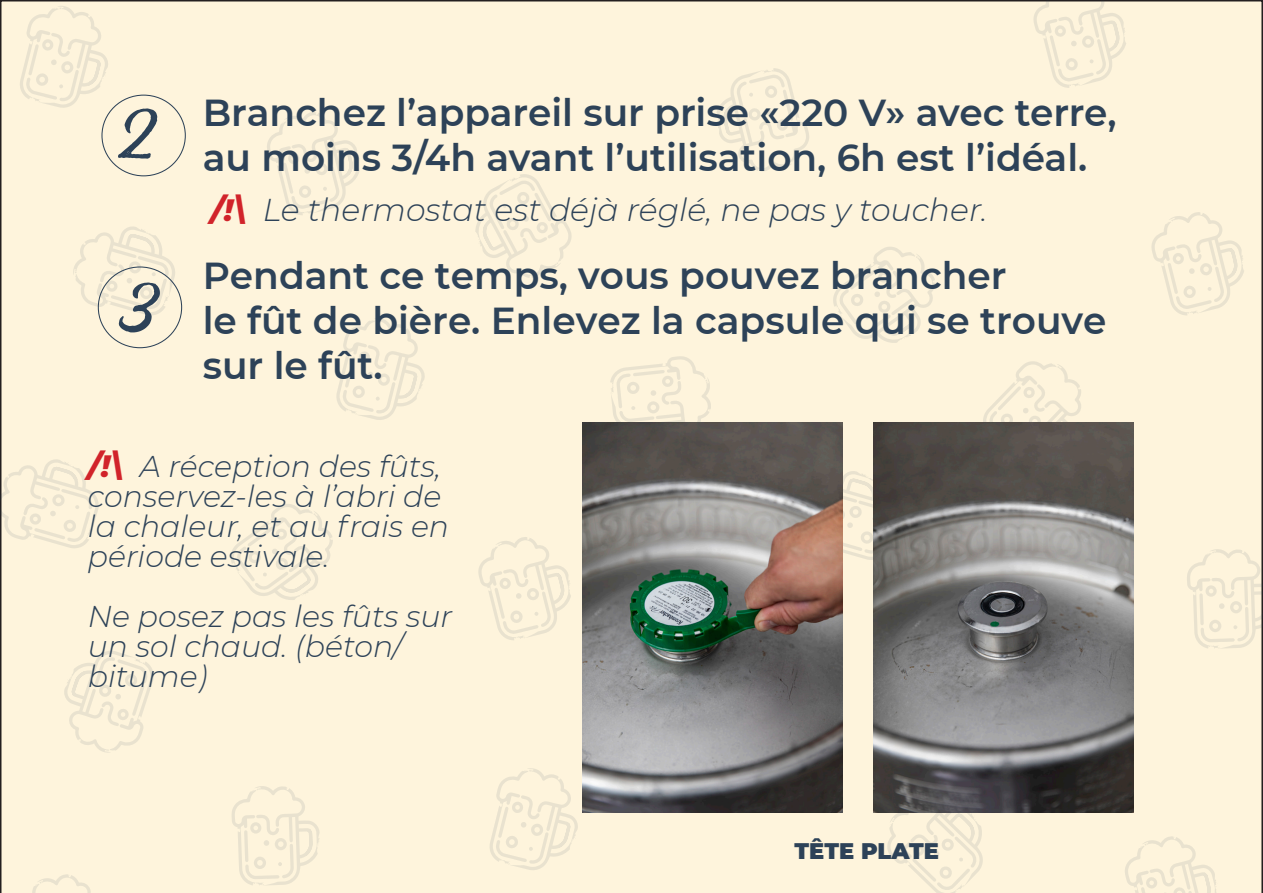
<style>
.page{position:relative;width:1263px;height:893px;background:#fef4dc}
.page>*{position:absolute;margin:0;border:0;box-sizing:border-box;transform-origin:0 0}
.t1{font:60px "Bernadette Rough";color:#2d4258}
.titre{font:600 37.5px/45px "Montserrat";color:#2d4258}
.titre-2{font:italic 300 31.5px "Montserrat";color:#2d4258}
.texte{font:italic 300 30px/30px "Montserrat";color:#2d4258}
.legende{font:900 22.5px "Montserrat";color:#2d4258}
.s1{font-weight:800;color:#d1232a}
.s2{font-weight:800;font-size:31.5px;color:#d1232a}
</style>
<div class="page">
<svg style="left:73px;top:226px;width:103px;height:90px;background:#f6edd7"></svg>
<svg style="left:716px;top:68px;width:93px;height:104px;background:#f9efd8"></svg>
<svg style="left:231px;top:786px;width:89px;height:100px;background:#f8efd8"></svg>
<svg style="left:20px;top:874px;width:93px;height:19px;background:#fbf1da"></svg>
<svg style="left:63px;top:650px;width:91px;height:103px;background:#f8efd8"></svg>
<svg style="left:231px;top:504px;width:102px;height:97px;background:#f9efd8"></svg>
<svg style="left:475px;top:174px;width:97px;height:104px;background:#f9efd8"></svg>
<svg style="left:19px;top:5px;width:90px;height:103px;background:#f8efd8"></svg>
<svg style="left:267px;top:112px;width:93px;height:103px;background:#f8efd8"></svg>
<svg style="left:336px;top:318px;width:89px;height:103px;background:#f8efd8"></svg>
<svg style="left:887px;top:812px;width:96px;height:81px;background:#f6edd6"></svg>
<svg style="left:843px;top:470px;width:31px;height:91px;background:#f2e9d3"></svg>
<svg style="left:833px;top:247px;width:102px;height:96px;background:#f9efd8"></svg>
<svg style="left:489px;top:768px;width:90px;height:103px;background:#f8efd8"></svg>
<svg style="left:478px;top:537px;width:93px;height:103px;background:#f8efd8"></svg>
<svg style="left:610px;top:356px;width:101px;height:66px;background:#f8efd8"></svg>
<svg style="left:0;top:459px;width:99px;height:90px;background:#f5ecd5"></svg>
<svg style="left:1151px;top:212px;width:93px;height:104px;background:#f9efd8"></svg>
<svg style="left:983px;top:361px;width:99px;height:61px;background:#f9f0d9"></svg>
<svg style="left:1124px;top:836px;width:94px;height:57px;background:#f8efd8"></svg>
<svg style="left:1187px;top:549px;width:76px;height:100px;background:#f4ead4"></svg>
<svg style="left:1033px;top:0;width:93px;height:88px;background:#f4ebd5"></svg>
<div style="left:98px;top:266px;width:84px;height:82px;border:1px solid #2d4258;border-radius:50%"></div>
<div style="left:101px;top:95px;width:85px;height:81px;border:1px solid #2d4258;border-radius:50%"></div>
<img style="left:583px;top:422px;width:260px;height:391px">
<img style="left:874px;top:422px;width:260px;height:390px">
<p class="t1" style="left:121px;top:88px;width:40px">2</p>
<p class="t1" style="left:123px;top:261px;width:39px">3</p>
<p class="titre" style="left:203px;top:89px;width:915px">Branchez l’appareil sur prise «220 V» avec terre, au moins 3/4h avant l’utilisation, 6h est l’idéal.</p>
<p class="titre-2" style="left:211px;top:188px;width:778px"><span class="s1">/!\</span> Le thermostat est déjà réglé, ne pas y toucher.</p>
<p class="titre" style="left:203px;top:251px;width:905px">Pendant ce temps, vous pouvez brancher<br>le fût de bière. Enlevez la capsule qui se trouve sur le fût.</p>
<p class="texte" style="left:88px;top:450px;width:363px"><span class="s2">/!\</span> A réception des fûts, conservez-les à l’abri de la chaleur, et au frais en période estivale.</p>
<p class="texte" style="left:88px;top:600px;width:366px">Ne posez pas les fûts sur un sol chaud. (béton/ bitume)</p>
<p class="legende" style="left:794px;top:834px;width:146px">TÊTE PLATE</p>
</div>
